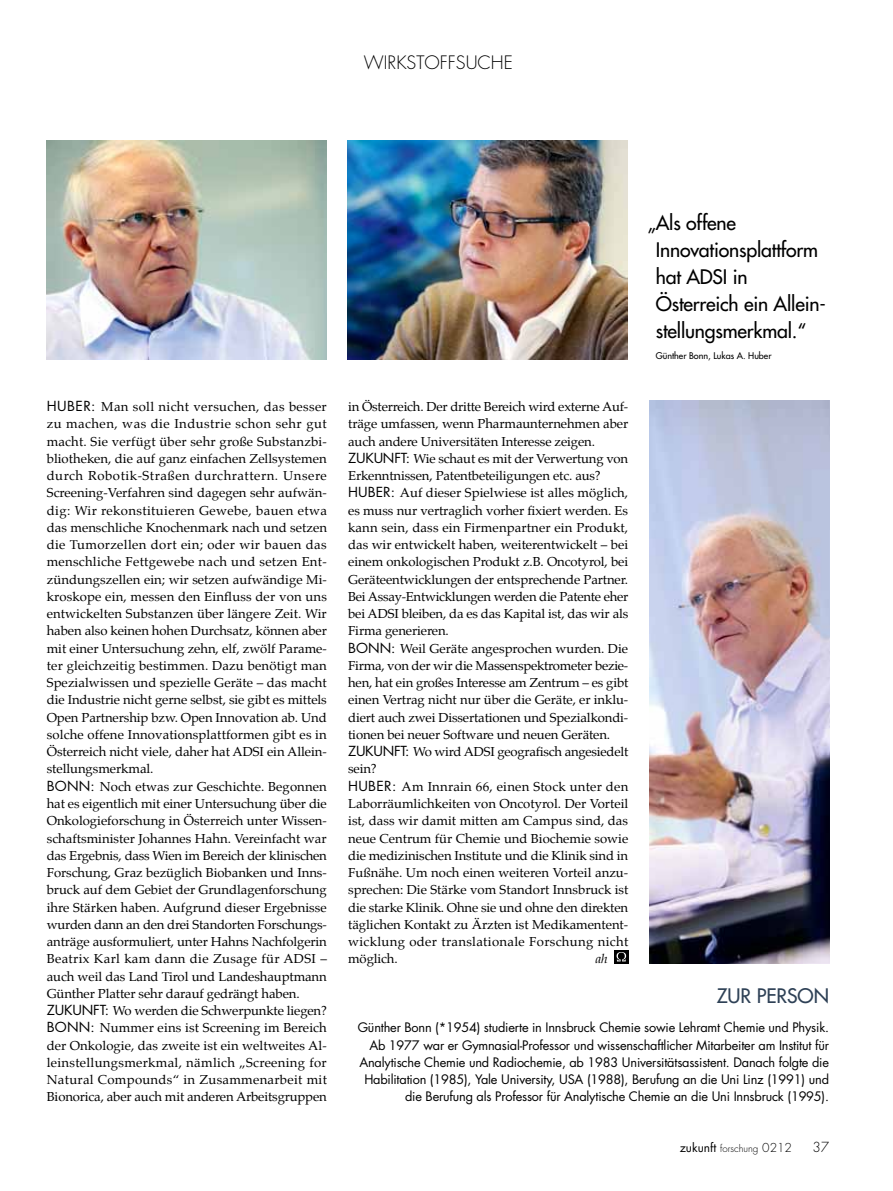
<style>
.page{position:relative;width:893px;height:1191px;background:#fff}
.page>*{position:absolute;margin:0;border:0;box-sizing:border-box;transform-origin:0 0}
.t1{font:19.5px/27px "Futura";letter-spacing:-.01em;color:#000}
.t2{font:19.5px "Futura";color:#2e4156}
.t3{font:300 18px "Futura";color:#000}
.t4{font:13.5px "Futura";color:#000}
.t5{font:300 13.5px "Futura";color:#000}
.t6{font:12.75px/17.2px "Palatino";letter-spacing:-.005em;color:#000}
.t7{font:12.75px/17.2px "Futura";letter-spacing:-.015em;color:#000;text-align:right}
.t8{font:italic 12.75px "Palatino";color:#000}
.t9{font:300 9.75px "Futura";color:#000}
.t10{font:9px "Futura";color:#000}
.s1{font-family:"Futura";font-size:13.5px}
.s2{font-weight:400;font-size:12px}
.s3{font-size:12px}
</style>
<div class="page">
<img style="left:649px;top:401px;width:180px;height:562px">
<img style="left:47px;top:140px;width:280px;height:219px">
<img style="left:347px;top:140px;width:280px;height:219px">
<svg style="left:614px;top:950px;width:14px;height:13px"></svg>
<svg style="left:617px;top:952px;width:9px;height:9px"></svg>
<p class="t3" style="left:364px;top:50px;width:150px">WirkstoffSuche</p>
<p class="t6" style="left:47px;top:398px;width:282px"><span class="s1">HUBER:</span> Man soll nicht versuchen, das besser zu machen, was die Industrie schon sehr gut macht. Sie verfügt über sehr große Substanzbi&shy;bliotheken, die auf ganz einfachen Zellsystemen durch Robotik-Straßen durchrattern. Unsere Screening-Verfahren sind dagegen sehr aufwän&shy;dig: Wir rekonstituieren Gewebe, bauen etwa das menschliche Knochenmark nach und setzen die Tumorzellen dort ein; oder wir bauen das menschliche Fettgewebe nach und setzen Ent&shy;zündungszellen ein; wir setzen aufwändige Mi&shy;kroskope ein, messen den Einfluss der von uns entwickelten Substanzen über längere Zeit. Wir haben also keinen hohen Durchsatz, können aber mit einer Untersuchung zehn, elf, zwölf Parame&shy;ter gleichzeitig bestimmen. Dazu benötigt man Spezialwissen und spezielle Geräte – das macht die Industrie nicht gerne selbst, sie gibt es mittels Open Partnership bzw. Open Innovation ab. Und solche offene Innovationsplattformen gibt es in Österreich nicht viele, daher hat ADSI ein Allein&shy;stellungsmerkmal.<br><span class="s1">BONN :</span> Noch etwas zur Geschichte. Begonnen hat es eigentlich mit einer Untersuchung über die Onkologieforschung in Österreich unter Wissen&shy;schaftsminister Johannes Hahn. Vereinfacht war das Ergebnis, dass Wien im Bereich der klinischen Forschung, Graz bezüglich Biobanken und Inns&shy;bruck auf dem Gebiet der Grundlagenforschung ihre Stärken haben. Aufgrund dieser Ergebnisse wurden dann an den drei Standorten Forschungs&shy;anträge ausformuliert, unter Hahns Nachfolgerin Beatrix Karl kam dann die Zusage für ADSI – auch weil das Land Tirol und Landeshauptmann Günther Platter sehr darauf gedrängt haben.</p>
<p class="t4" style="left:47px;top:1000px;width:18px">ZUKUNFT</p>
<p class="t6" style="left:47px;top:1002px;width:282px;text-align:justify;text-indent:58px"><span class="s1">:</span> Wo werden die Schwerpunkte liegen?<br><span class="s1">BONN :</span> Nummer eins ist Screening im Bereich der Onkologie, das zweite ist ein weltweites Al&shy;leinstellungsmerkmal, nämlich „Screening for Natural Compounds“ in Zusammenarbeit mit Bionorica, aber auch mit anderen Arbeitsgruppen</p>
<p class="t6" style="left:348px;top:398px;width:282px;text-align:justify">in Österreich. Der dritte Bereich wird externe Auf&shy;träge umfassen, wenn Pharmaunternehmen aber auch andere Universitäten Interesse zeigen.</p>
<p class="t4" style="left:348px;top:448px;width:18px">ZUKUNFT</p>
<p class="t6" style="left:348px;top:450px;width:282px;text-indent:58px"><span class="s1">:</span> Wie schaut es mit der Verwertung von Erkenntnissen, Patentbeteiligungen etc. aus?<br><span class="s1">HUBER:</span> Auf dieser Spielwiese ist alles möglich, es muss nur vertraglich vorher fixiert werden. Es kann sein, dass ein Firmenpartner ein Produkt, das wir entwickelt haben, weiterentwickelt – bei einem onkologischen Produkt z.B. Oncotyrol, bei Geräteentwicklungen der entsprechende Partner.<br>Bei Assay-Entwicklungen werden die Patente eher bei ADSI bleiben, da es das Kapital ist, das wir als Firma generieren.<br><span class="s1">BONN :</span> Weil Geräte angesprochen wurden. Die Firma, von der wir die Massenspektrometer bezie&shy;hen, hat ein großes Interesse am Zentrum – es gibt einen Vertrag nicht nur über die Geräte, er inklu&shy;diert auch zwei Dissertationen und Spezialkondi&shy;tionen bei neuer Software und neuen Geräten.</p>
<p class="t4" style="left:348px;top:742px;width:18px">ZUKUNFT</p>
<p class="t6" style="left:405px;top:743px;width:224px"><span class="s1">:</span> Wo wird ADSI geografisch angesiedelt</p>
<p class="t6" style="left:348px;top:760px;width:282px">sein?<br><span class="s1">HUBER:</span> Am Innrain 66, einen Stock unter den Laborräumlichkeiten von Oncotyrol. Der Vorteil ist, dass wir damit mitten am Campus sind, das neue Centrum für Chemie und Biochemie sowie die medizinischen Institute und die Klinik sind in Fußnähe. Um noch einen weiteren Vorteil anzu&shy;sprechen: Die Stärke vom Standort Innsbruck ist die starke Klinik. Ohne sie und ohne den direkten täglichen Kontakt zu Ärzten ist Medikamentent&shy;wicklung oder translationale Forschung nicht möglich.</p>
<p class="t8" style="left:595px;top:948px;width:14px">ah</p>
<p class="t1" style="left:656px;top:209px;width:172px;text-indent:-8px">„Als offene -Innovationsplattform hat ADSI in<br>Österreich ein Allein&shy;stellungsmerkmal.“</p>
<p class="t10" style="left:656px;top:349px;width:117px">Günther Bonn, Lukas A. Huber</p>
<p class="t2" style="left:717px;top:983px;width:114px">zur person</p>
<p class="t7" style="left:358px;top:1018px;width:473px">Günther Bonn (*1954) studierte in Innsbruck Chemie sowie Lehramt Chemie und Physik.<br>Ab 1977 war er Gymnasial-Professor und wissenschaftlicher Mitarbeiter am Institut für Analytische Chemie und Radiochemie, ab 1983 Universitätsassistent. Danach folgte die Habilitation (1985), Yale University, USA (1988), Berufung an die Uni Linz (1991) und die Berufung als Professor für Analytische Chemie an die Uni Innsbruck (1995).</p>
<p class="t9" style="left:680px;top:1142px;width:114px"><span class="s2">zukunft</span> forschung <span class="s3">0212</span></p>
<p class="t5" style="left:812px;top:1138px;width:18px">37</p>
</div>
